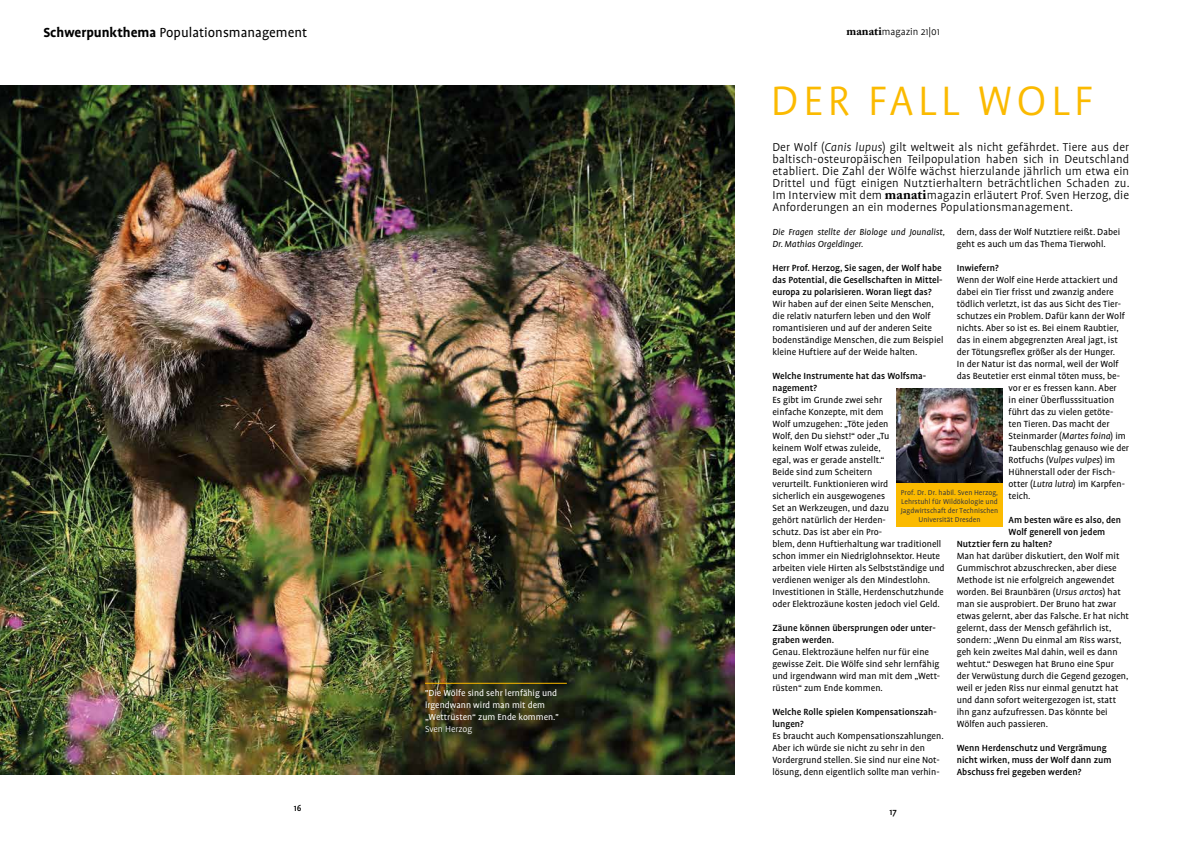
<style>
.page{position:relative;width:1191px;height:842px;background:#fff}
.page>*{position:absolute;margin:0;border:0;box-sizing:border-box;transform-origin:0 0}
.t1{font:300 47px "Profile OT";letter-spacing:.09em;color:#fbba00}
.t2{font:15px "Profile OT";color:#000}
.t3{font:300 13px/12px "Profile OT";letter-spacing:.01em;color:#000;text-align:justify}
.t4{font:300 11px "Profile OT";color:#000}
.t5{font:10.2px/12px "Profile OT";color:#000}
.t6{font:500 10.2px/12px "Profile OT";color:#000}
.t7{font:10px/12px "Profile OT";color:#fff}
.t8{font:italic 10px/12px "Profile OT";color:#000}
.t9{font:300 10px "Profile OT";color:#fff}
.t10{font:500 10px "Profile OT";color:#000}
.t11{font:8px/9px "Profile OT";color:#3c3c3b;text-align:center}
.s1{font-weight:700}
.s2{font-family:"Adobe Caslon Pro";font-weight:700;font-size:12px}
.s3{font-style:italic}
.s4{font-family:"Adobe Caslon Pro";font-weight:700;font-size:14px}
</style>
<div class="page">
<img style="left:0;top:85px;width:734px;height:690px">
<hr style="left:425px;top:683px;width:142px;height:1px;background:#fbba00">
<div style="left:896px;top:477px;width:107px;height:50px;background:#fbba00"></div>
<img style="left:896px;top:389px;width:107px;height:94px">
<h2 class="t2" style="left:43px;top:25px;width:265px"><span class="s1">Schwerpunkthema</span> Populationsmanagement</h2>
<p class="t10" style="left:294px;top:803px;width:9px">16</p>
<p class="t7" style="left:425px;top:687px;width:135px">"Die Wölfe sind sehr lernfähig und irgendwann wird man mit dem „Wettrüsten“ zum Ende kommen."</p>
<p class="t9" style="left:425px;top:723px;width:49px">Sven Herzog</p>
<p class="t4" style="left:846px;top:26px;width:95px"><span class="s2">manati</span>magazin 21|01</p>
<h1 class="t1" style="left:770px;top:76px;width:323px">DER FALL WOLF</h1>
<p class="t3" style="left:772px;top:142px;width:359px">Der Wolf (<span class="s3">Canis lupus</span>) gilt weltweit als nicht gefährdet. Tiere aus der baltisch-osteuropäischen Teilpopulation haben sich in Deutschland etabliert. Die Zahl der Wölfe wächst hierzulande jährlich um etwa ein Drittel und fügt einigen Nutztierhaltern beträchtlichen Schaden zu.<br>Im Interview mit dem <span class="s4">manati</span>magazin erläutert Prof. Sven Herzog, die Anforderungen an ein modernes Populationsmanagement.</p>
<p class="t5" style="left:956px;top:226px;width:165px">dern, dass der Wolf Nutztiere reißt. Dabei geht es auch um das Thema Tierwohl.</p>
<p class="t6" style="left:956px;top:262px;width:43px">Inwiefern?</p>
<p class="t5" style="left:956px;top:274px;width:163px">Wenn der Wolf eine Herde attackiert und</p>
<p class="t5" style="left:956px;top:286px;width:158px">dabei ein Tier frisst und zwanzig andere</p>
<p class="t5" style="left:956px;top:298px;width:166px">tödlich verletzt, ist das aus Sicht des Tier-</p>
<p class="t5" style="left:956px;top:310px;width:170px">schutzes ein Problem. Dafür kann der Wolf</p>
<p class="t5" style="left:956px;top:322px;width:163px">nichts. Aber so ist es. Bei einem Raubtier,</p>
<p class="t5" style="left:956px;top:334px;width:163px">das in einem abgegrenzten Areal jagt, ist</p>
<p class="t5" style="left:956px;top:346px;width:160px">der Tötungsreflex größer als der Hunger.</p>
<p class="t5" style="left:956px;top:358px;width:163px">In der Natur ist das normal, weil der Wolf</p>
<p class="t5" style="left:956px;top:370px;width:165px">das Beutetier erst einmal töten muss, be-</p>
<p class="t5" style="left:1008px;top:382px;width:110px">vor er es fressen kann. Aber</p>
<p class="t5" style="left:1008px;top:394px;width:107px">in einer Überflusssituation</p>
<p class="t5" style="left:1008px;top:406px;width:106px">führt das zu vielen getöte-</p>
<p class="t5" style="left:1008px;top:418px;width:103px">ten Tieren. Das macht der</p>
<p class="t5" style="left:1008px;top:430px;width:119px">Steinmarder (<span class="s3">Martes foina</span>) im</p>
<p class="t5" style="left:1008px;top:442px;width:122px">Taubenschlag genauso wie der</p>
<p class="t5" style="left:1008px;top:454px;width:108px">Rotfuchs (<span class="s3">Vulpes vulpes</span>) im</p>
<p class="t5" style="left:1008px;top:466px;width:108px">Hühnerstall oder der Fisch-</p>
<p class="t5" style="left:1008px;top:478px;width:118px">otter (<span class="s3">Lutra lutra</span>) im Karpfen-</p>
<p class="t5" style="left:1008px;top:490px;width:24px">teich.</p>
<p class="t6" style="left:1008px;top:514px;width:114px">Am besten wäre es also, den</p>
<p class="t6" style="left:1008px;top:526px;width:98px">Wolf generell von jedem</p>
<p class="t6" style="left:956px;top:538px;width:97px">Nutztier fern zu halten?</p>
<p class="t5" style="left:956px;top:550px;width:174px">Man hat darüber diskutiert, den Wolf mit Gummischrot abzuschrecken, aber diese Methode ist nie erfolgreich angewendet worden. Bei Braunbären (<span class="s3">Ursus arctos</span>) hat man sie ausprobiert. Der Bruno hat zwar etwas gelernt, aber das Falsche. Er hat nicht gelernt, dass der Mensch gefährlich ist, sondern: „Wenn Du einmal am Riss warst, geh kein zweites Mal dahin, weil es dann wehtut.“ Deswegen hat Bruno eine Spur der Verwüstung durch die Gegend gezogen, weil er jeden Riss nur einmal genutzt hat und dann sofort weitergezogen ist, statt ihn ganz aufzufressen. Das könnte bei Wölfen auch passieren.</p>
<p class="t6" style="left:956px;top:742px;width:156px">Wenn Herdenschutz und Vergrämung nicht wirken, muss der Wolf dann zum<br>Abschuss frei gegeben werden?</p>
<p class="t8" style="left:772px;top:226px;width:174px">Die Fragen stellte der Biologe und Jounalist,<br>Dr. Mathias Orgeldinger.</p>
<p class="t6" style="left:772px;top:262px;width:172px;text-align:justify">Herr Prof. Herzog, Sie sagen, der Wolf habe das Potential, die Gesellschaften in Mittel&shy;europa zu polarisieren. Woran liegt das?</p>
<p class="t5" style="left:772px;top:298px;width:172px">Wir haben auf der einen Seite Menschen, die relativ naturfern leben und den Wolf romantisieren und auf der anderen Seite bodenständige Menschen, die zum Beispiel kleine Huftiere auf der Weide halten.</p>
<p class="t6" style="left:772px;top:370px;width:155px">Welche Instrumente hat das Wolfsma&shy;nagement?</p>
<p class="t5" style="left:772px;top:394px;width:174px">Es gibt im Grunde zwei sehr<br>einfache Konzepte, mit dem<br>Wolf umzugehen: „Töte jeden<br>Wolf, den Du siehst!“ oder „Tu<br>keinem Wolf etwas zuleide,<br>egal, was er gerade anstellt.“<br>Beide sind zum Scheitern<br>verurteilt. Funktionieren wird<br>sicherlich ein ausgewogenes<br>Set an Werkzeugen, und dazu<br>gehört natürlich der Herden-<br>schutz. Das ist aber ein Pro-<br>blem, denn Huftierhaltung war traditionell schon immer ein Niedriglohnsektor. Heute arbeiten viele Hirten als Selbstständige und verdienen weniger als den Mindestlohn.<br>Investitionen in Ställe, Herdenschutzhunde oder Elektrozäune kosten jedoch viel Geld.</p>
<p class="t6" style="left:772px;top:622px;width:165px">Zäune können übersprungen oder unter&shy;graben werden.</p>
<p class="t5" style="left:772px;top:646px;width:169px">Genau. Elektrozäune helfen nur für eine gewisse Zeit. Die Wölfe sind sehr lernfähig und irgendwann wird man mit dem „Wett&shy;rüsten“ zum Ende kommen.</p>
<p class="t6" style="left:772px;top:706px;width:166px">Welche Rolle spielen Kompensationszah&shy;lungen?</p>
<p class="t5" style="left:772px;top:730px;width:173px">Es braucht auch Kompensationszahlungen.<br>Aber ich würde sie nicht zu sehr in den Vordergrund stellen. Sie sind nur eine Not&shy;lösung, denn eigentlich sollte man verhin-</p>
<p class="t11" style="left:900px;top:488px;width:99px">Prof. Dr. Dr. habil. Sven Herzog,<br>Lehrstuhl für Wildökologie und<br>Jagdwirtschaft der Technischen<br>Universität Dresden</p>
<p class="t10" style="left:889px;top:807px;width:9px">17</p>
</div>
